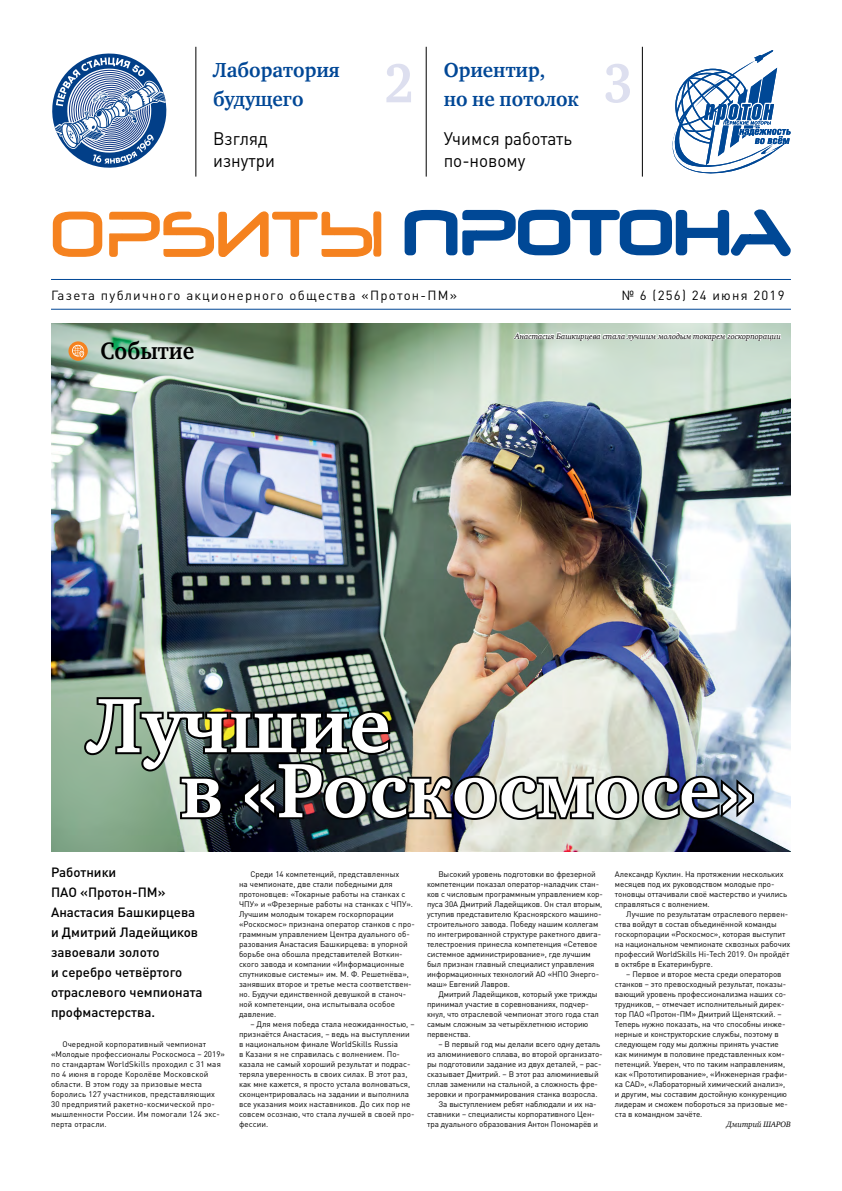
<style>
.page{position:relative;width:842px;height:1191px;background:#fff}
.page>*{position:absolute;margin:0;border:0;box-sizing:border-box;transform-origin:0 0}
.t1{font:700 79px/65px "Charter C";color:#fff}
.t2{font:700 56.5px "Charter C";color:#dddfef;scale:.9 1}
.t3{font:700 24.3px "Charter C";color:#000;scale:.9 1}
.t4{font:700 20.8px/28.2px "Charter C";color:#004796;scale:.95 1}
.t5{font:18px/21.6px "DIN Pro";color:#000;scale:.95 1}
.t6{font:500 13.3px/20px "DIN Pro";color:#000}
.t7{font:13.1px "DIN Pro";letter-spacing:.095em;color:#000}
.t8{font:8px/10px "DIN Pro";letter-spacing:-.005em;color:#000}
.t9{font:8px/10px "DIN Pro";letter-spacing:.02em;color:#000}
.t10{font:italic 8px "Charter C";color:#000}
</style>
<div class="page">
<hr style="left:51px;top:279px;width:740px;height:1px;background:#004796">
<hr style="left:51px;top:309px;width:740px;height:1px;background:#004796">
<svg style="left:52px;top:211px;width:330px;height:46px"></svg>
<svg style="left:404px;top:209px;width:387px;height:48px"></svg>
<img style="left:51px;top:323px;width:740px;height:529px">
<svg style="left:513px;top:323px;width:269px;height:29px"></svg>
<svg style="left:68px;top:341px;width:20px;height:20px"></svg>
<svg style="left:72px;top:343px;width:13px;height:14px"></svg>
<hr style="left:196px;top:47px;width:1px;height:130px;background:#000">
<hr style="left:426px;top:47px;width:1px;height:130px;background:#000">
<hr style="left:642px;top:47px;width:1px;height:130px;background:#000">
<svg style="left:52px;top:53px;width:115px;height:115px"></svg>
<svg style="left:672px;top:50px;width:119px;height:124px"></svg>
<img style="left:81px;top:695px;width:675px;height:127px">
<h3 class="t4" style="left:213px;top:57px;width:135px">Лаборатория будущего</h3>
<h3 class="t4" style="left:444px;top:57px;width:144px">Ориентир,<br>но не потолок</h3>
<h3 class="t5" style="left:213px;top:128px;width:67px">Взгляд изнутри</h3>
<h3 class="t5" style="left:444px;top:128px;width:137px">Учимся работать по-новому</h3>
<h2 class="t2" style="left:384px;top:52px;width:34px">2</h2>
<h2 class="t2" style="left:603px;top:52px;width:34px">3</h2>
<h3 class="t7" style="left:51px;top:286px;width:407px">Газета публичного акционерного общества «Протон-ПМ»</h3>
<h3 class="t7" style="left:622px;top:286px;width:164px">№ 6 (256) 24 июня 2019</h3>
<h3 class="t3" style="left:101px;top:338px;width:106px">Событие</h3>
<p class="t10" style="left:515px;top:331px;width:267px">Анастасия Башкирцева стала лучшим молодым токарем госкорпорации</p>
<h1 class="t1" style="left:180px;top:694px;width:577px;text-indent:-92px">Лучшие<br>в «Роскосмосе»</h1>
<h3 class="t6" style="left:51px;top:861px;width:153px">Работники<br>ПАО «Протон-ПМ»<br>Анастасия Башкирцева и Дмитрий Ладейщиков завоевали золото<br>и серебро четвёртого отраслевого чемпионата профмастерства.</h3>
<p class="t9" style="left:51px;top:1038px;width:175px;text-indent:11px">Очередной корпоративный чемпионат «Молодые профессионалы Роскосмоса – 2019» по стандартам WorldSkills проходил с 31 мая по 4 июня в городе Королёве Московской области. В этом году за призовые места боролись 127 участников, представляющих 30 предприятий ракетно-космической про&shy;мышленности России. Им помогали 124 экс&shy;перта отрасли.</p>
<p class="t8" style="left:239px;top:868px;width:177px;text-indent:11px">Среди 14 компетенций, представленных<br>на чемпионате, две стали победными для протоновцев: «Токарные работы на станках с ЧПУ» и «Фрезерные работы на станках с ЧПУ».<br>Лучшим молодым токарем госкорпорации «Роскосмос» признана оператор станков с про&shy;граммным управлением Центра дуального об&shy;разования Анастасия Башкирцева: в упорной борьбе она обошла представителей Воткин&shy;ского завода и компании «Информационные спутниковые системы» им. М. Ф. Решетнёва», занявших второе и третье места соответствен&shy;но. Будучи единственной девушкой в станоч&shy;ной компетенции, она испытывала особое давление.</p>
<p class="t8" style="left:239px;top:1018px;width:177px;text-indent:11px">– Для меня победа стала неожиданностью, – признаётся Анастасия, – ведь на выступлении в национальном финале WorldSkills Russia<br>в Казани я не справилась с волнением. По&shy;казала не самый хороший результат и подрас&shy;теряла уверенность в своих силах. В этот раз, как мне кажется, я просто устала волноваться, сконцентрировалась на задании и выполнила все указания моих наставников. До сих пор не совсем осознаю, что стала лучшей в своей про&shy;фессии.</p>
<p class="t8" style="left:427px;top:868px;width:177px;text-indent:11px">Высокий уровень подготовки во фрезерной компетенции показал оператор-наладчик стан&shy;ков с числовым программным управлением кор&shy;пуса 30А Дмитрий Ладейщиков. Он стал вторым, уступив представителю Красноярского машино&shy;строительного завода. Победу нашим коллегам по интегрированной структуре ракетного двига&shy;телестроения принесла компетенция «Сетевое системное администрирование», где лучшим был признан главный специалист управления информационных технологий АО «НПО Энерго&shy;маш» Евгений Лавров.</p>
<p class="t8" style="left:427px;top:988px;width:173px;text-indent:11px">Дмитрий Ладейщиков, который уже трижды принимал участие в соревнованиях, подчер&shy;кнул, что отраслевой чемпионат этого года стал самым сложным за четырёхлетнюю историю первенства.</p>
<p class="t8" style="left:438px;top:1038px;width:163px">– В первый год мы делали всего одну деталь</p>
<p class="t8" style="left:427px;top:1048px;width:177px">из алюминиевого сплава, во второй организато-</p>
<p class="t8" style="left:427px;top:1058px;width:176px">ры подготовили задание из двух деталей, – рас-</p>
<p class="t8" style="left:427px;top:1068px;width:173px">сказывает Дмитрий. – В этот раз алюминиевый</p>
<p class="t8" style="left:427px;top:1078px;width:172px">сплав заменили на стальной, а сложность фре-</p>
<p class="t8" style="left:427px;top:1088px;width:172px">зеровки и программирования станка возросла.</p>
<p class="t8" style="left:438px;top:1098px;width:160px">За выступлением ребят наблюдали и их на-</p>
<p class="t8" style="left:427px;top:1108px;width:170px">ставники – специалисты корпоративного Цен-</p>
<p class="t8" style="left:427px;top:1118px;width:173px">тра дуального образования Антон Пономарёв и</p>
<p class="t8" style="left:615px;top:868px;width:174px">Александр Куклин. На протяжении нескольких месяцев под их руководством молодые про&shy;тоновцы оттачивали своё мастерство и учились справляться с волнением.</p>
<p class="t8" style="left:615px;top:908px;width:177px;text-indent:11px">Лучшие по результатам отраслевого первен&shy;ства войдут в состав объединённой команды госкорпорации «Роскосмос», которая выступит на национальном чемпионате сквозных рабочих профессий WorldSkills Hi-Tech 2019. Он пройдёт в октябре в Екатеринбурге.</p>
<p class="t8" style="left:615px;top:968px;width:174px;text-indent:11px">– Первое и второе места среди операторов станков – это превосходный результат, показы&shy;вающий уровень профессионализма наших со&shy;трудников, – отмечает исполнительный дирек&shy;тор ПАО «Протон-ПМ» Дмитрий Щенятский. – Теперь нужно показать, на что способны инже&shy;нерные и конструкторские службы, поэтому в следующем году мы должны принять участие как минимум в половине представленных ком&shy;петенций. Уверен, что по таким направлениям, как «Прототипирование», «Инженерная графи&shy;ка CAD», «Лабораторный химический анализ», и другим, мы составим достойную конкуренцию лидерам и сможем побороться за призовые ме&shy;ста в командном зачёте.</p>
<p class="t10" style="left:727px;top:1119px;width:66px">Дмитрий ШАРОВ</p>
</div>
